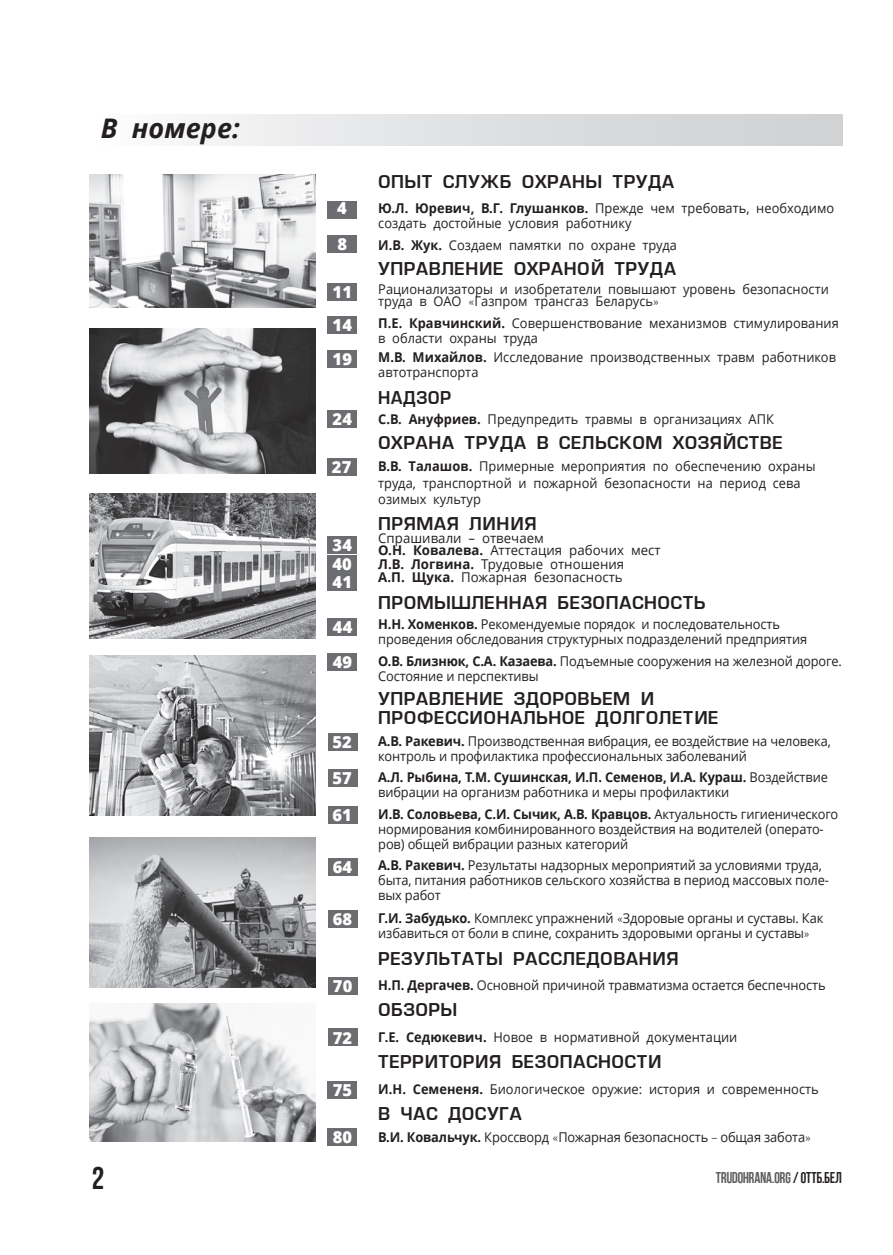
<style>
.page{position:relative;width:893px;height:1255px;background:#fff}
.page>*{position:absolute;margin:0;border:0;box-sizing:border-box;transform-origin:0 0}
.t1{font:31.5px "Bebas Neue";color:#231f20}
.t2{font:italic 700 27px "Open Sans";letter-spacing:.005em;color:#231f20}
.t3{font:700 18px/19.5px "Evropa";letter-spacing:.025em;color:#231f20}
.t4{font:700 18px "Evropa";letter-spacing:.025em;color:#231f20;scale:.93 1}
.t5{font:800 16.5px "Open Sans";letter-spacing:.015em;color:#fff}
.t6{font:15.6px "AA Bebas Neue";color:#5c5c5f;scale:.92 1}
.t7{font:13.5px/15px "Open Sans";letter-spacing:-.01em;color:#231f20;scale:.95 1}
.t8{font:13.5px/12.1px "Open Sans";letter-spacing:-.01em;color:#231f20}
.s1{font-weight:700}
.s2{font-family:"Arsenal"}
.s3{color:#231f20}
</style>
<div class="page">
<img style="left:89px;top:837px;width:227px;height:150px">
<div style="left:89px;top:115px;width:753px;height:31px;background:linear-gradient(to right,#fafafb,#cccdcf)"></div>
<div style="left:327px;top:458px;width:30px;height:17px;background:#6c6d70"></div>
<div style="left:327px;top:654px;width:30px;height:17px;background:#6c6d70"></div>
<div style="left:327px;top:555px;width:30px;height:17px;background:#6c6d70"></div>
<div style="left:328px;top:977px;width:29px;height:17px;background:#6c6d70"></div>
<div style="left:327px;top:618px;width:30px;height:17px;background:#6c6d70"></div>
<div style="left:327px;top:1081px;width:30px;height:17px;background:#6c6d70"></div>
<div style="left:328px;top:1028px;width:29px;height:17px;background:#6c6d70"></div>
<div style="left:327px;top:201px;width:30px;height:17px;background:#6c6d70"></div>
<div style="left:328px;top:733px;width:29px;height:17px;background:#6c6d70"></div>
<img style="left:89px;top:174px;width:227px;height:133px">
<img style="left:89px;top:493px;width:227px;height:145px">
<img style="left:89px;top:655px;width:227px;height:160px">
<img style="left:89px;top:328px;width:227px;height:146px">
<img style="left:89px;top:1003px;width:226px;height:138px">
<div style="left:327px;top:236px;width:30px;height:17px;background:#6c6d70"></div>
<div style="left:327px;top:316px;width:30px;height:17px;background:#6c6d70"></div>
<div style="left:327px;top:410px;width:30px;height:17px;background:#6c6d70"></div>
<div style="left:328px;top:769px;width:29px;height:17px;background:#6c6d70"></div>
<div style="left:328px;top:806px;width:29px;height:17px;background:#6c6d70"></div>
<div style="left:327px;top:283px;width:30px;height:17px;background:#6c6d70"></div>
<div style="left:327px;top:350px;width:30px;height:17px;background:#6c6d70"></div>
<div style="left:327px;top:536px;width:30px;height:17px;background:#6c6d70"></div>
<div style="left:327px;top:573px;width:30px;height:17px;background:#6c6d70"></div>
<div style="left:328px;top:858px;width:29px;height:17px;background:#6c6d70"></div>
<div style="left:328px;top:910px;width:29px;height:17px;background:#6c6d70"></div>
<div style="left:327px;top:1128px;width:30px;height:17px;background:#6c6d70"></div>
<h2 class="t2" style="left:101px;top:109px;width:141px">В номере:</h2>
<p class="t5" style="left:337px;top:196px;width:11px">4</p>
<p class="t5" style="left:337px;top:231px;width:11px">8</p>
<p class="t5" style="left:333px;top:279px;width:21px">11</p>
<p class="t5" style="left:333px;top:312px;width:21px">14</p>
<p class="t5" style="left:333px;top:346px;width:21px">19</p>
<p class="t5" style="left:333px;top:406px;width:21px">24</p>
<p class="t5" style="left:332px;top:454px;width:21px">27</p>
<p class="t5" style="left:333px;top:532px;width:21px">34</p>
<p class="t5" style="left:333px;top:569px;width:21px">41</p>
<p class="t5" style="left:332px;top:551px;width:21px">40</p>
<p class="t5" style="left:333px;top:614px;width:21px">44</p>
<p class="t5" style="left:333px;top:649px;width:21px">49</p>
<p class="t5" style="left:332px;top:729px;width:21px">52</p>
<p class="t5" style="left:332px;top:765px;width:21px">57</p>
<p class="t5" style="left:332px;top:802px;width:21px">61</p>
<p class="t5" style="left:333px;top:854px;width:21px">64</p>
<p class="t5" style="left:333px;top:906px;width:21px">68</p>
<p class="t5" style="left:333px;top:973px;width:21px">70</p>
<p class="t5" style="left:333px;top:1025px;width:21px">72</p>
<p class="t5" style="left:333px;top:1077px;width:21px">75</p>
<p class="t5" style="left:333px;top:1123px;width:21px">80</p>
<h3 class="t3" style="left:378px;top:172px;width:298px">ОПЫТ СЛУЖБ ОХРАНЫ ТРУДА</h3>
<p class="t7" style="left:378px;top:201px;width:481px"><span class="s1">Ю.Л. Юревич, В.Г. Глушанков.</span> Прежде чем требовать, необходимо создать достойные условия работнику</p>
<p class="t7" style="left:378px;top:237px;width:316px"><span class="s1">И.В. Жук.</span> Создаем памятки по охране труда</p>
<h3 class="t3" style="left:378px;top:259px;width:299px">УПРАВЛЕНИЕ ОХРАНОЙ ТРУДА</h3>
<p class="t7" style="left:378px;top:283px;width:476px;line-height:12px">Рационализаторы и изобретатели повышают уровень безопасности труда в ОАО <span class="s2">«</span>Газпром трансгаз Беларусь<span class="s2">»</span></p>
<p class="t7" style="left:378px;top:315px;width:486px"><span class="s1">П.Е. Кравчинский.</span> Совершенствование механизмов стимулирования в области охраны труда</p>
<p class="t7" style="left:378px;top:349px;width:483px"><span class="s1">М.В. Михайлов.</span> Исследование производственных травм работников автотранспорта</p>
<h3 class="t4" style="left:378px;top:388px;width:80px">НАДЗОР</h3>
<p class="t7" style="left:378px;top:411px;width:418px"><span class="s1">С.В. Ануфриев.</span> Предупредить травмы в организациях АПК</p>
<h3 class="t3" style="left:378px;top:433px;width:406px">ОХРАНА ТРУДА В СЕЛЬСКОМ ХОЗЯЙСТВЕ</h3>
<p class="t7" style="left:378px;top:458px;width:462px;line-height:16.5px"><span class="s1">В.В. Талашов.</span> Примерные мероприятия по обеспечению охраны труда, транспортной и пожарной безопасности на период сева озимых культур</p>
<h3 class="t3" style="left:378px;top:514px;width:160px">ПРЯМАЯ ЛИНИЯ</h3>
<p class="t8" style="left:378px;top:532px;width:284px">Спрашивали – отвечаем<br><span class="s1">О.Н. Ковалева.</span> Аттестация рабочих мест</p>
<p class="t8" style="left:378px;top:557px;width:247px;line-height:13.5px"><span class="s1">Л.В. Логвина.</span> Трудовые отношения<br><span class="s1">А.П. Щука.</span> Пожарная безопасность</p>
<h3 class="t3" style="left:378px;top:593px;width:329px">ПРОМЫШЛЕННАЯ БЕЗОПАСНОСТЬ</h3>
<p class="t7" style="left:378px;top:616px;width:453px"><span class="s1">Н.Н. Хоменков.</span> Рекомендуемые порядок и последовательность проведения обследования структурных подразделений предприятия</p>
<p class="t7" style="left:378px;top:653px;width:490px"><span class="s1">О.В. Близнюк, С.А. Казаева.</span> Подъемные сооружения на железной дороге.<br>Состояние и перспективы</p>
<h3 class="t3" style="left:378px;top:688px;width:342px">УПРАВЛЕНИЕ ЗДОРОВЬЕМ И<br>ПРОФЕССИОНАЛЬНОЕ ДОЛГОЛЕТИЕ</h3>
<p class="t7" style="left:378px;top:732px;width:478px"><span class="s1">А.В. Ракевич.</span> Производственная вибрация, ее воздействие на человека, контроль и профилактика профессиональных заболеваний</p>
<p class="t7" style="left:378px;top:769px;width:475px"><span class="s1">А.Л. Рыбина, Т.М. Сушинская, И.П. Семенов, И.А. Кураш.</span> Воздействие вибрации на организм работника и меры профилактики</p>
<p class="t7" style="left:378px;top:806px;width:486px"><span class="s1">И.В. Соловьева, С.И. Сычик, А.В. Кравцов.</span> Актуальность гигиенического нормирования комбинированного воздействия на водителей (операто&shy;ров) общей вибрации разных категорий</p>
<p class="t7" style="left:378px;top:857px;width:476px"><span class="s1">А.В. Ракевич.</span> Результаты надзорных мероприятий за условиями труда, быта, питания работников сельского хозяйства в период массовых поле&shy;вых работ</p>
<p class="t7" style="left:378px;top:910px;width:470px"><span class="s1">Г.И. Забудько.</span> Комплекс упражнений <span class="s2">«</span>Здоровые органы и суставы. Как избавиться от боли в спине, сохранить здоровыми органы и суставы<span class="s2">»</span></p>
<h3 class="t3" style="left:378px;top:949px;width:302px">РЕЗУЛЬТАТЫ РАССЛЕДОВАНИЯ</h3>
<p class="t7" style="left:378px;top:976px;width:472px"><span class="s1">Н.П. Дергачев.</span> Основной причиной травматизма остается беспечность</p>
<h3 class="t3" style="left:378px;top:1000px;width:81px">ОБЗОРЫ</h3>
<p class="t7" style="left:378px;top:1028px;width:380px"><span class="s1">Г.Е. Седюкевич.</span> Новое в нормативной документации</p>
<h3 class="t3" style="left:378px;top:1052px;width:285px">ТЕРРИТОРИЯ БЕЗОПАСНОСТИ</h3>
<p class="t7" style="left:378px;top:1080px;width:465px"><span class="s1">И.Н. Семененя.</span> Биологическое оружие: история и современность</p>
<h3 class="t3" style="left:378px;top:1104px;width:145px">В ЧАС ДОСУГА</h3>
<p class="t7" style="left:378px;top:1129px;width:457px"><span class="s1">В.И. Ковальчук.</span> Кроссворд <span class="s2">«</span>Пожарная безопасность <span class="s2">–</span> общая забота<span class="s2">»</span></p>
<h1 class="t1" style="left:92px;top:1160px;width:14px">2</h1>
<p class="t6" style="left:716px;top:1169px;width:138px">TRUDOHRANA.ORG <span class="s3">/ ОТТБ.БЕЛ</span></p>
</div>
